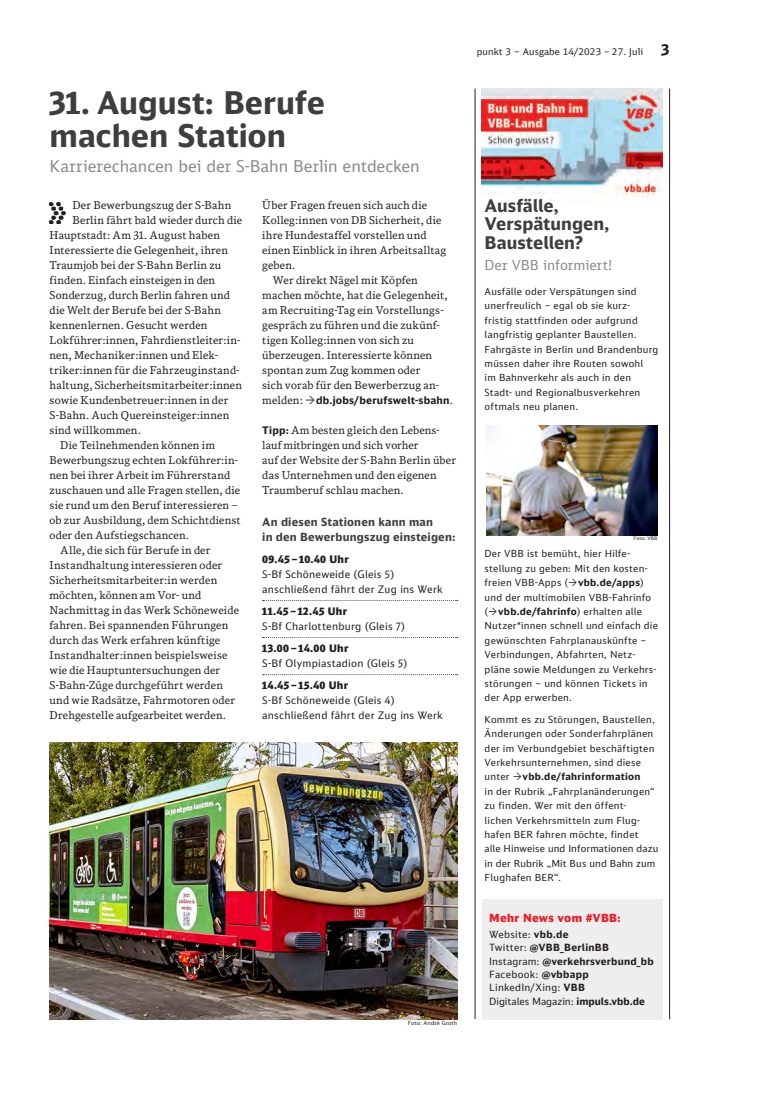
<style>
.page{position:relative;width:762px;height:1117px;background:#fff}
.page>*{position:absolute;margin:0;border:0;box-sizing:border-box;transform-origin:0 0}
.t1{font:700 31.25px/32.5px "DB Sans Alternate";letter-spacing:-.005em;color:#3e3e3f}
.t2{font:700 17.5px/18.8px "DB Sans Alternate";color:#3e3e3f}
.t3{font:16.25px "DB Sans";letter-spacing:-.005em;color:#8a8c8f}
.t4{font:13.75px "DB Sans";letter-spacing:-.005em;color:#8a8c8f}
.t5{font:700 11.25px/15px "DB Sans Alternate";letter-spacing:.015em;color:#3e3e3f}
.t6{font:900 11.25px "DB Sans Alternate";letter-spacing:.02em;color:#ee1d23}
.t7{font:10.75px/15px "DB News";letter-spacing:.02em;color:#231f20}
.t8{font:10.38px/15px "DB Sans Alternate";letter-spacing:.02em;color:#231f20}
.t9{font:700 10.38px "DB Sans Alternate";letter-spacing:.015em;color:#231f20}
.t10{font:10px/13.4px "DB Sans Alternate";letter-spacing:.015em;color:#231f20}
.t11{font:9.75px/14.4px "DB Sans Alternate";letter-spacing:.025em;color:#231f20}
.t12{font:9.38px "DB Sans";letter-spacing:.01em;color:#231f20}
.t13{font:5.62px "DB Sans";letter-spacing:.025em;color:#231f20}
.t14{font:5px "DB Sans Alternate";letter-spacing:.01em;color:#231f20}
.s1{font-family:"DB News";font-weight:400;font-size:10.75px}
.s2{font-family:"DB Sans Alternate";font-weight:700;font-size:10.38px}
.s3{font-weight:900}
.s4{font-weight:700;font-size:15px}
.s5{font-weight:700}
</style>
<div class="page">
<img style="left:482px;top:89px;width:180px;height:112px">
<hr style="left:475px;top:88px;width:1px;height:930px;background:#231f20">
<hr style="left:669px;top:89px;width:1px;height:930px;background:#231f20">
<div style="left:482px;top:899px;width:181px;height:120px;background:#eeeeef"></div>
<img style="left:486px;top:425px;width:171px;height:110px">
<svg style="left:263px;top:600px;width:195px;height:1px"></svg>
<svg style="left:263px;top:637px;width:195px;height:1px"></svg>
<svg style="left:263px;top:674px;width:195px;height:1px"></svg>
<img style="left:50px;top:742px;width:407px;height:276px">
<img style="left:50px;top:202px;width:15px;height:22px">
<p class="t1" style="left:50px;top:86px;width:277px">31. August: Berufe machen Station</p>
<p class="t3" style="left:50px;top:156px;width:372px">Karrierechancen bei der S-Bahn Berlin entdecken</p>
<p class="t7" style="left:72px;top:197px;width:160px">Der Bewerbungszug der S-Bahn</p>
<p class="t7" style="left:72px;top:212px;width:171px">Berlin fährt bald wieder durch die</p>
<p class="t7" style="left:50px;top:227px;width:172px">Hauptstadt: Am 31. August haben</p>
<p class="t7" style="left:50px;top:242px;width:180px">Interessierte die Gelegenheit, ihren</p>
<p class="t7" style="left:50px;top:257px;width:173px">Traumjob bei der S-Bahn Berlin zu</p>
<p class="t7" style="left:50px;top:272px;width:167px">finden. Einfach einsteigen in den</p>
<p class="t7" style="left:50px;top:287px;width:182px">Sonderzug, durch Berlin fahren und</p>
<p class="t7" style="left:50px;top:302px;width:173px">die Welt der Berufe bei der S-Bahn</p>
<p class="t7" style="left:50px;top:317px;width:159px">kennenlernen. Gesucht werden</p>
<p class="t7" style="left:50px;top:332px;width:191px">Lokführer:innen, Fahrdienstleiter:in-</p>
<p class="t7" style="left:50px;top:347px;width:169px">nen, Mechaniker:innen und Elek-</p>
<p class="t7" style="left:50px;top:362px;width:191px">triker:innen für die Fahrzeuginstand-</p>
<p class="t7" style="left:50px;top:377px;width:194px">haltung, Sicherheitsmitarbeiter:innen</p>
<p class="t7" style="left:50px;top:392px;width:180px">sowie Kundenbetreuer:innen in der</p>
<p class="t7" style="left:50px;top:407px;width:181px">S-Bahn. Auch Quereinsteiger:innen</p>
<p class="t7" style="left:50px;top:422px;width:93px">sind willkommen.</p>
<p class="t7" style="left:60px;top:437px;width:156px">Die Teilnehmenden können im</p>
<p class="t7" style="left:50px;top:452px;width:189px">Bewerbungszug echten Lokführer:in-</p>
<p class="t7" style="left:50px;top:467px;width:182px">nen bei ihrer Arbeit im Führerstand</p>
<p class="t7" style="left:50px;top:482px;width:192px">zuschauen und alle Fragen stellen, die</p>
<p class="t7" style="left:50px;top:497px;width:190px">sie rund um den Beruf interessieren –</p>
<p class="t7" style="left:50px;top:512px;width:193px">ob zur Ausbildung, dem Schichtdienst</p>
<p class="t7" style="left:50px;top:527px;width:141px">oder den Aufstiegschancen.</p>
<p class="t7" style="left:60px;top:542px;width:152px">Alle, die sich für Berufe in der</p>
<p class="t7" style="left:50px;top:557px;width:174px">Instandhaltung interessieren oder</p>
<p class="t7" style="left:50px;top:572px;width:169px">Sicherheitsmitarbeiter:in werden</p>
<p class="t7" style="left:50px;top:587px;width:153px">möchten, können am Vor- und</p>
<p class="t7" style="left:50px;top:602px;width:191px">Nachmittag in das Werk Schöneweide</p>
<p class="t7" style="left:50px;top:617px;width:180px">fahren. Bei spannenden Führungen</p>
<p class="t7" style="left:50px;top:632px;width:172px">durch das Werk erfahren künftige</p>
<p class="t7" style="left:50px;top:647px;width:179px">Instandhalter:innen beispielsweise</p>
<p class="t7" style="left:50px;top:662px;width:172px">wie die Hauptuntersuchungen der</p>
<p class="t7" style="left:50px;top:677px;width:175px">S-Bahn-Züge durchgeführt werden</p>
<p class="t7" style="left:50px;top:692px;width:187px">und wie Radsätze, Fahrmotoren oder</p>
<p class="t7" style="left:50px;top:707px;width:178px">Drehgestelle aufgearbeitet werden.</p>
<p class="t7" style="left:262px;top:197px;width:166px">Über Fragen freuen sich auch die</p>
<p class="t7" style="left:262px;top:212px;width:181px">Kolleg:innen von DB Sicherheit, die</p>
<p class="t7" style="left:262px;top:227px;width:166px">ihre Hundestaffel vorstellen und</p>
<p class="t7" style="left:262px;top:242px;width:185px">einen Einblick in ihren Arbeitsalltag</p>
<p class="t7" style="left:262px;top:257px;width:35px">geben.</p>
<p class="t7" style="left:273px;top:272px;width:146px">Wer direkt Nägel mit Köpfen</p>
<p class="t7" style="left:262px;top:287px;width:187px">machen möchte, hat die Gelegenheit,</p>
<p class="t7" style="left:262px;top:302px;width:182px">am Recruiting-Tag ein Vorstellungs-</p>
<p class="t7" style="left:262px;top:317px;width:178px">gespräch zu führen und die zukünf-</p>
<p class="t7" style="left:262px;top:332px;width:153px">tigen Kolleg:innen von sich zu</p>
<p class="t7" style="left:262px;top:347px;width:171px">überzeugen. Interessierte können</p>
<p class="t7" style="left:262px;top:362px;width:160px">spontan zum Zug kommen oder</p>
<p class="t7" style="left:262px;top:377px;width:178px">sich vorab für den Bewerberzug an-</p>
<p class="t9" style="left:262px;top:393px;width:192px"><span class="s1">melden:</span> db.jobs/berufswelt-sbahn<span class="s1">.</span></p>
<p class="t7" style="left:262px;top:422px;width:195px"><span class="s2">Tipp:</span> Am besten gleich den Lebens&shy;lauf mitbringen und sich vorher<br>auf der Website der S-Bahn Berlin über das Unternehmen und den eigenen<br>Traumberuf schlau machen.</p>
<p class="t5" style="left:262px;top:513px;width:195px">An diesen Stationen kann man<br>in den Bewerbungszug einsteigen:</p>
<p class="t8" style="left:262px;top:551px;width:182px"><span class="s3">09.45–10.40 Uhr<br></span>S-Bf Schöneweide (Gleis 5) anschließend fährt der Zug ins Werk</p>
<p class="t8" style="left:262px;top:603px;width:144px"><span class="s3">11.45–12.45 Uhr<br></span>S-Bf Charlottenburg (Gleis 7)</p>
<p class="t8" style="left:262px;top:640px;width:147px"><span class="s3">13.00–14.00 Uhr<br></span>S-Bf Olympiastadion (Gleis 5)</p>
<p class="t8" style="left:262px;top:677px;width:182px"><span class="s3">14.45–15.40 Uhr<br></span>S-Bf Schöneweide (Gleis 4) anschließend fährt der Zug ins Werk</p>
<p class="t13" style="left:408px;top:1019px;width:51px">Foto: André Groth</p>
<p class="t12" style="left:477px;top:46px;width:194px">punkt 3 – Ausgabe 14/2023 – 27. Juli <span class="s4">3</span></p>
<p class="t2" style="left:485px;top:195px;width:126px">Ausfälle,<br>Verspätungen,<br>Baustellen?</p>
<p class="t4" style="left:485px;top:256px;width:129px">Der VBB informiert!</p>
<p class="t11" style="left:485px;top:284px;width:175px">Ausfälle oder Verspätungen sind unerfreulich – egal ob sie kurz&shy;fristig stattfinden oder aufgrund langfristig geplanter Baustellen.<br>Fahrgäste in Berlin und Brandenburg müssen daher ihre Routen sowohl<br>im Bahnverkehr als auch in den<br>Stadt- und Regionalbusverkehren oftmals neu planen.</p>
<p class="t14" style="left:633px;top:535px;width:25px">Foto: VBB</p>
<p class="t11" style="left:484px;top:546px;width:175px">Der VBB ist bemüht, hier Hilfe&shy;stellung zu geben: Mit den kosten&shy;freien VBB-Apps ( <span class="s5">vbb.de/apps</span>) und der multimobilen VBB-Fahrinfo<br>( <span class="s5">vbb.de/fahrinfo</span>) erhalten alle<br>Nutzer*innen schnell und einfach die gewünschten Fahrplanauskünfte –<br>Verbindungen, Abfahrten, Netz&shy;pläne sowie Meldungen zu Verkehrs&shy;störungen – und können Tickets in der App erwerben.</p>
<p class="t11" style="left:485px;top:711px;width:172px">Kommt es zu Störungen, Baustellen,<br>Änderungen oder Sonderfahrplänen der im Verbundgebiet beschäftigten<br>Verkehrsunternehmen, sind diese unter</p>
<p class="t11" style="left:485px;top:769px;width:175px;text-indent:38px"><span class="s5">vbb.de/fahrinformation<br></span>in der Rubrik „Fahrplanänderungen“ zu finden. Wer mit den öffent-<br>lichen Verkehrsmitteln zum Flug&shy;hafen BER fahren möchte, findet<br>alle Hinweise und Informationen dazu in der Rubrik „Mit Bus und Bahn zum<br>Flughafen BER“.</p>
<p class="t6" style="left:489px;top:910px;width:133px">Mehr News vom #VBB:</p>
<p class="t10" style="left:489px;top:927px;width:166px">Website: <span class="s5">vbb.de<br></span>Twitter: <span class="s5">@VBB_BerlinBB<br></span>Instagram: <span class="s5">@verkehrsverbund_bb<br></span>Facebook: <span class="s5">@vbbapp<br></span>LinkedIn/Xing: <span class="s5">VBB<br></span>Digitales Magazin: <span class="s5">impuls.vbb.de</span></p>
</div>
